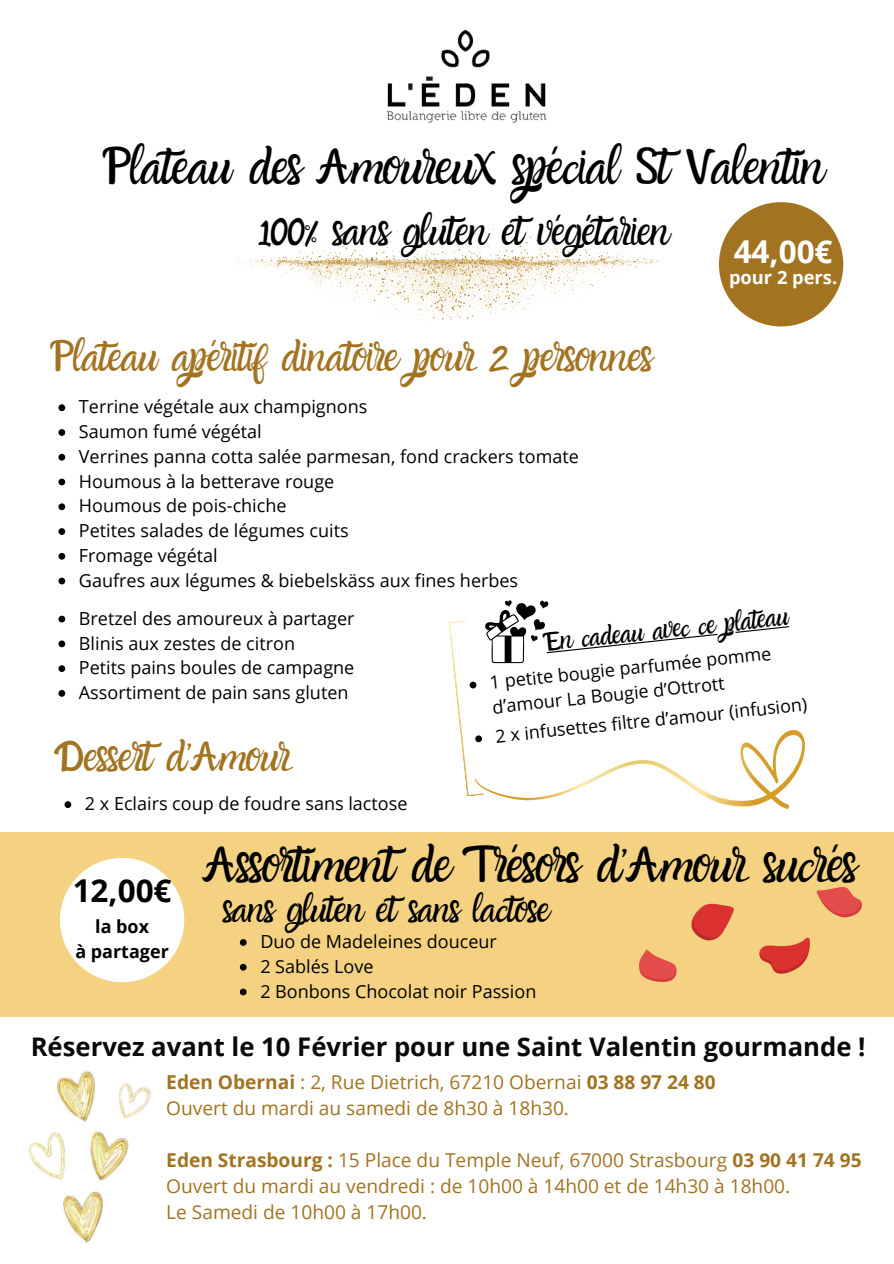
<style>
.page{position:relative;width:894px;height:1264px;background:#fff}
.page>*{position:absolute;margin:0;border:0;box-sizing:border-box;transform-origin:0 0}
.t1{font:37.8px "Amazone";color:#000}
.t2{font:700 31.5px "Open Sans";color:#fff}
.t3{font:700 31.5px "Open Sans";color:#000}
.t4{font:31.35px "Amazone";color:#a27321}
.t5{font:30.45px "Amazone";color:#000}
.t6{font:27.6px "Amazone";color:#000}
.t7{font:700 25.65px "Open Sans";color:#0a0909}
.t8{font:19.8px "Amazone";color:#000}
.t9{font:19.2px "Open Sans";color:#a27321}
.t10{font:700 18.3px "Open Sans";color:#fff}
.t11{font:18px/24.8px "Open Sans";color:#000}
.t12{font:700 18px/24.8px "Open Sans";color:#000;text-align:center}
.s1{font-weight:700}
</style>
<div class="page">
<img style="left:236px;top:226px;width:421px;height:94px">
<div style="left:718px;top:202px;width:125px;height:124px;background:#a27321;border-radius:50%"></div>
<img style="left:386px;top:29px;width:161px;height:94px">
<svg style="left:64px;top:801px;width:7px;height:7px"></svg>
<img style="left:28px;top:1070px;width:123px;height:172px">
<img style="left:501px;top:730px;width:302px;height:78px">
<div style="left:0;top:832px;width:893px;height:184px;background:#f4d281"></div>
<div style="left:60px;top:857px;width:124px;height:125px;background:#fff;border-radius:50%"></div>
<img style="left:639px;top:887px;width:222px;height:94px">
<svg style="left:58px;top:404px;width:7px;height:7px"></svg>
<svg style="left:58px;top:429px;width:7px;height:7px"></svg>
<svg style="left:58px;top:454px;width:7px;height:6px"></svg>
<svg style="left:58px;top:478px;width:7px;height:7px"></svg>
<svg style="left:58px;top:503px;width:7px;height:7px"></svg>
<svg style="left:58px;top:528px;width:7px;height:7px"></svg>
<svg style="left:58px;top:553px;width:7px;height:6px"></svg>
<svg style="left:58px;top:577px;width:7px;height:7px"></svg>
<svg style="left:58px;top:615px;width:7px;height:7px"></svg>
<svg style="left:58px;top:640px;width:7px;height:7px"></svg>
<svg style="left:58px;top:665px;width:7px;height:7px"></svg>
<svg style="left:58px;top:690px;width:7px;height:6px"></svg>
<svg style="left:448px;top:600px;width:341px;height:196px"></svg>
<svg style="left:240px;top:939px;width:6px;height:6px"></svg>
<svg style="left:240px;top:963px;width:6px;height:7px"></svg>
<svg style="left:240px;top:988px;width:6px;height:7px"></svg>
<p class="t1" style="left:108px;top:149px;width:717px">Plateau des Amoureux spécial St Valentin</p>
<p class="t5" style="left:259px;top:216px;width:411px">100% sans gluten et végétarien</p>
<p class="t4" style="left:54px;top:342px;width:599px">Plateau apéritif dinatoire pour 2 personnes</p>
<h3 class="t11" style="left:79px;top:394px;width:290px">Terrine végétale aux champignons</h3>
<p class="t11" style="left:79px;top:419px;width:184px">Saumon fumé végétal</p>
<p class="t11" style="left:79px;top:443px;width:501px">Verrines panna cotta salée parmesan, fond crackers tomate</p>
<p class="t11" style="left:79px;top:468px;width:257px">Houmous à la betterave rouge</p>
<p class="t11" style="left:79px;top:493px;width:209px">Houmous de pois-chiche</p>
<p class="t11" style="left:79px;top:518px;width:271px">Petites salades de légumes cuits</p>
<p class="t11" style="left:79px;top:542px;width:140px">Fromage végétal</p>
<p class="t11" style="left:79px;top:567px;width:440px">Gaufres aux légumes &amp; biebelskäss aux fines herbes</p>
<p class="t2" style="left:733px;top:229px;width:100px">44,00€</p>
<p class="t10" style="left:728px;top:264px;width:110px">pour 2 pers.</p>
<p class="t11" style="left:79px;top:605px;width:277px">Bretzel des amoureux à partager</p>
<p class="t11" style="left:79px;top:630px;width:217px">Blinis aux zestes de citron</p>
<p class="t11" style="left:79px;top:655px;width:277px">Petits pains boules de campagne</p>
<p class="t11" style="left:79px;top:679px;width:271px">Assortiment de pain sans gluten</p>
<p class="t4" style="left:60px;top:741px;width:231px">Dessert d’Amour</p>
<h3 class="t11" style="left:85px;top:790px;width:324px">2 x Eclairs coup de foudre sans lactose</h3>
<h3 class="t8" style="left:544px;top:632px;width:245px;rotate:-6deg">En cadeau avec ce plateau</h3>
<p class="t11" style="left:488px;top:669px;width:284px;rotate:-6deg">1 petite bougie parfumée pomme d’amour La Bougie d’Ottrott</p>
<p class="t11" style="left:494px;top:723px;width:315px;rotate:-6deg">2 x infusettes filtre d’amour (infusion)</p>
<p class="t3" style="left:73px;top:868px;width:100px">12,00€</p>
<p class="t12" style="left:75px;top:913px;width:95px">la box<br>à partager</p>
<h4 class="t1" style="left:205px;top:846px;width:652px">Assortiment de Trésors d’Amour sucrés</h4>
<p class="t6" style="left:223px;top:896px;width:327px">sans gluten et sans lactose</p>
<p class="t11" style="left:260px;top:928px;width:238px">Duo de Madeleines douceur</p>
<p class="t11" style="left:260px;top:953px;width:115px">2 Sablés Love</p>
<p class="t11" style="left:260px;top:978px;width:277px">2 Bonbons Chocolat noir Passion</p>
<p class="t7" style="left:31px;top:1028px;width:836px">Réservez avant le 10 Février pour une Saint Valentin gourmande !</p>
<p class="t9" style="left:166px;top:1068px;width:551px"><span class="s1">Eden Obernai</span> : 2, Rue Dietrich, 67210 Obernai <span class="s1">03 88 97 24 80</span></p>
<h1 class="t9" style="left:166px;top:1094px;width:404px">Ouvert du mardi au samedi de 8h30 à 18h30.</h1>
<h6 class="t9" style="left:166px;top:1146px;width:696px"><span class="s1">Eden Strasbourg :</span> 15 Place du Temple Neuf, 67000 Strasbourg <span class="s1">03 90 41 74 95</span></h6>
<p class="t9" style="left:166px;top:1172px;width:625px">Ouvert du mardi au vendredi : de 10h00 à 14h00 et de 14h30 à 18h00.</p>
<h5 class="t9" style="left:166px;top:1198px;width:262px">Le Samedi de 10h00 à 17h00.</h5>
</div>
